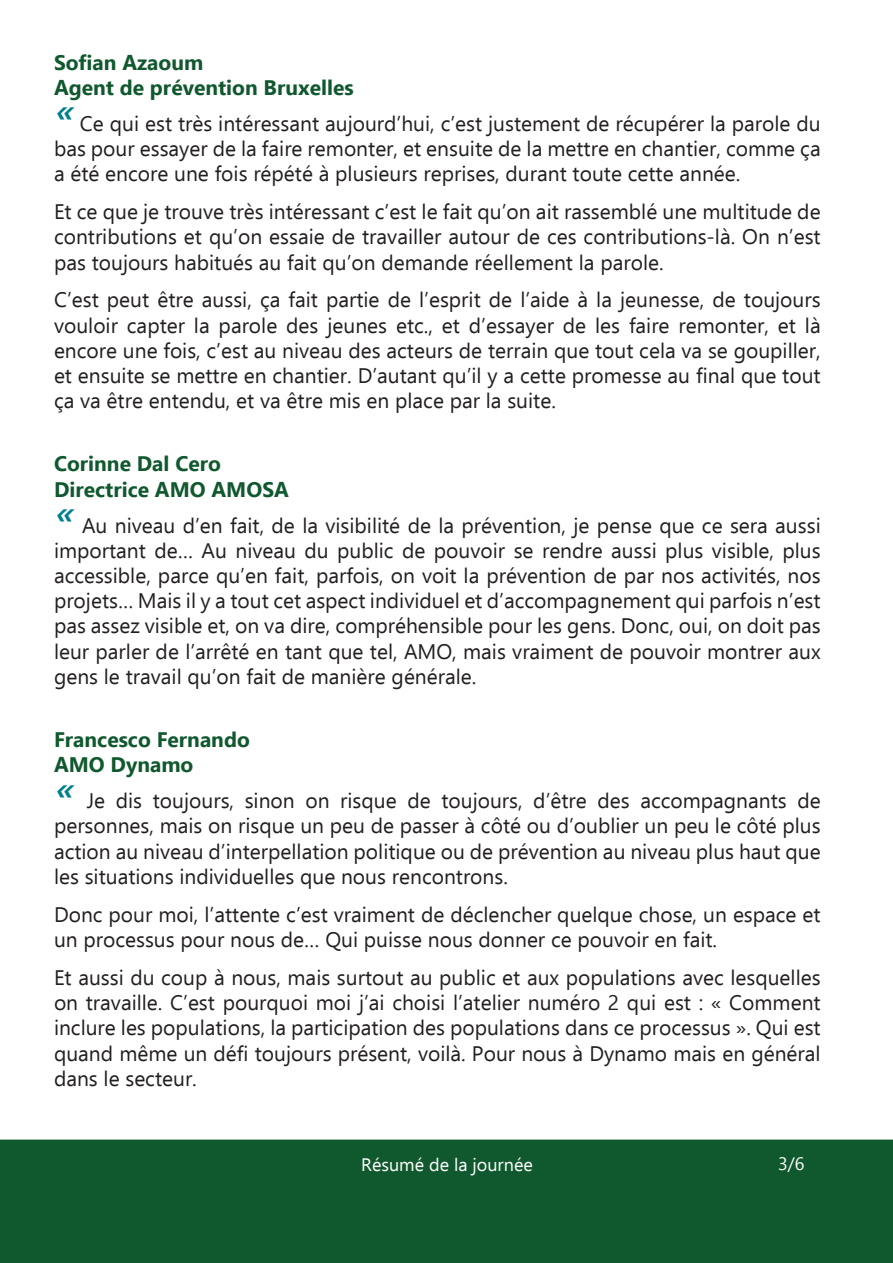
<style>
.page{position:relative;width:893px;height:1263px;background:#fff}
.page>*{position:absolute;margin:0;border:0;box-sizing:border-box;transform-origin:0 0}
.paragraphe_normal{font:21px/25.2px "Ebrima";color:#231f20;text-align:justify}
.nom_intervenant{font:700 21px "Ebrima";color:#10582d}
.t1{font:18px "Ebrima";color:#fff}
</style>
<div class="page">
<div style="left:0;top:1139px;width:893px;height:124px;background:#10582d"></div>
<p class="nom_intervenant" style="left:54px;top:46px;width:151px">Sofian Azaoum</p>
<p class="nom_intervenant" style="left:54px;top:71px;width:301px">Agent de prévention Bruxelles</p>
<p class="paragraphe_normal" style="left:54px;top:110px;width:768px"><sup>«</sup>Ce qui est très intéressant aujourd’hui, c’est justement de récupérer la parole du bas pour essayer de la faire remonter, et ensuite de la mettre en chantier, comme ça a été encore une fois répété à plusieurs reprises, durant toute cette année.</p>
<p class="paragraphe_normal" style="left:54px;top:198px;width:768px">Et ce que je trouve très intéressant c’est le fait qu’on ait rassemblé une multitude de contributions et qu’on essaie de travailler autour de ces contributions-là. On n’est pas toujours habitués au fait qu’on demande réellement la parole.</p>
<p class="paragraphe_normal" style="left:54px;top:287px;width:768px">C’est peut être aussi, ça fait partie de l’esprit de l’aide à la jeunesse, de toujours vouloir capter la parole des jeunes etc., et d’essayer de les faire remonter, et là encore une fois, c’est au niveau des acteurs de terrain que tout cela va se goupiller, et ensuite se mettre en chantier. D’autant qu’il y a cette promesse au final que tout ça va être entendu, et va être mis en place par la suite.</p>
<p class="nom_intervenant" style="left:54px;top:447px;width:169px">Corinne Dal Cero</p>
<p class="nom_intervenant" style="left:54px;top:473px;width:236px">Directrice AMO AMOSA</p>
<p class="paragraphe_normal" style="left:54px;top:512px;width:768px"><sup>«</sup>Au niveau d’en fait, de la visibilité de la prévention, je pense que ce sera aussi important de… Au niveau du public de pouvoir se rendre aussi plus visible, plus accessible, parce qu’en fait, parfois, on voit la prévention de par nos activités, nos projets… Mais il y a tout cet aspect individuel et d’accompagnement qui parfois n’est pas assez visible et, on va dire, compréhensible pour les gens. Donc, oui, on doit pas leur parler de l’arrêté en tant que tel, AMO, mais vraiment de pouvoir montrer aux gens le travail qu’on fait de manière générale.</p>
<p class="nom_intervenant" style="left:54px;top:723px;width:197px">Francesco Fernando</p>
<p class="nom_intervenant" style="left:54px;top:748px;width:141px">AMO Dynamo</p>
<p class="paragraphe_normal" style="left:54px;top:787px;width:768px"><sup>«</sup> Je dis toujours, sinon on risque de toujours, d’être des accompagnants de personnes, mais on risque un peu de passer à côté ou d’oublier un peu le côté plus action au niveau d’interpellation politique ou de prévention au niveau plus haut que les situations individuelles que nous rencontrons.</p>
<p class="paragraphe_normal" style="left:54px;top:901px;width:768px">Donc pour moi, l’attente c’est vraiment de déclencher quelque chose, un espace et un processus pour nous de… Qui puisse nous donner ce pouvoir en fait.</p>
<p class="paragraphe_normal" style="left:54px;top:964px;width:768px">Et aussi du coup à nous, mais surtout au public et aux populations avec lesquelles on travaille. C’est pourquoi moi j’ai choisi l’atelier numéro 2 qui est : « Comment inclure les populations, la participation des populations dans ce processus ». Qui est quand même un défi toujours présent, voilà. Pour nous à Dynamo mais en général dans le secteur.</p>
<p class="t1" style="left:361px;top:1151px;width:173px">Résumé de la journée</p>
<p class="t1" style="left:778px;top:1150px;width:28px">3/6</p>
</div>
